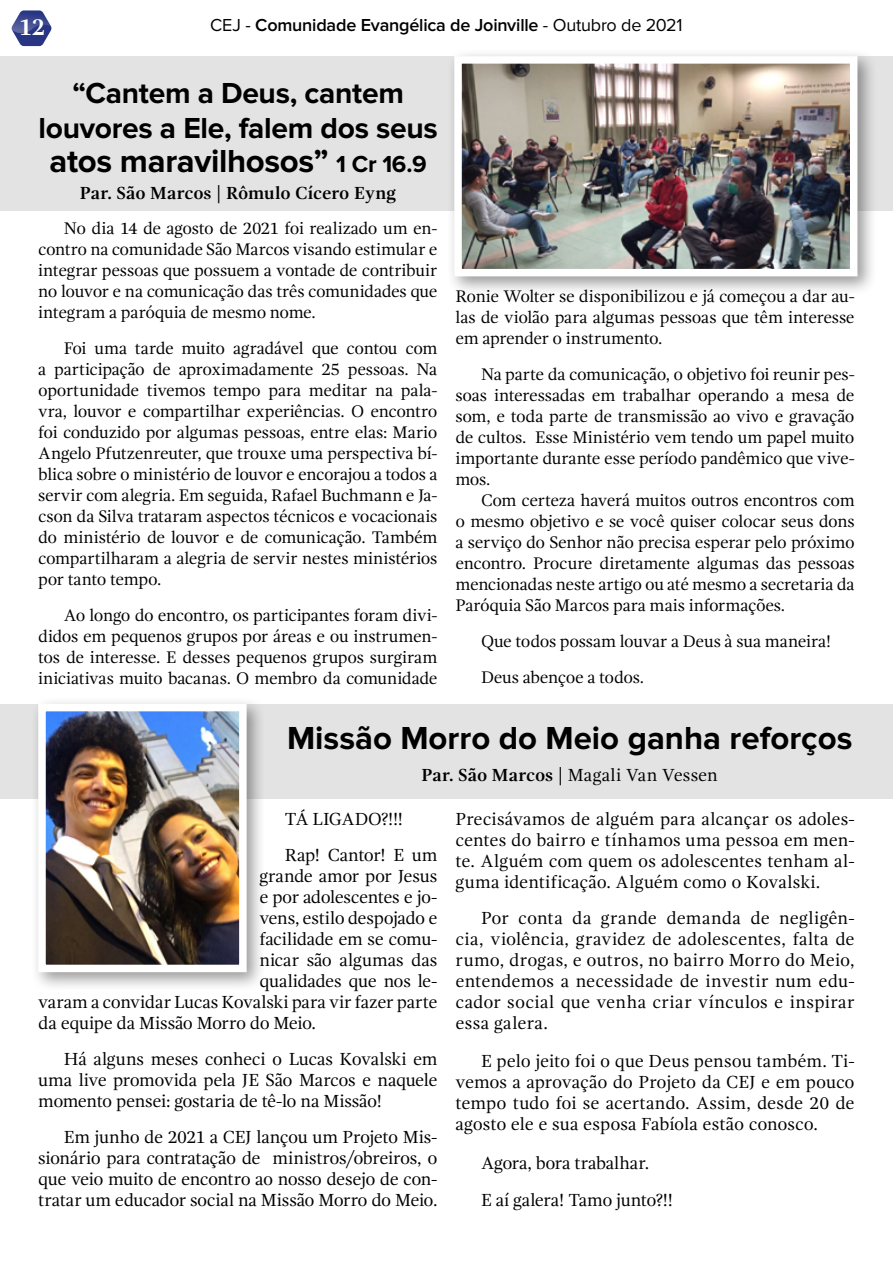
<style>
.page{position:relative;width:893px;height:1263px;background:#fff}
.page>*{position:absolute;margin:0;border:0;box-sizing:border-box;transform-origin:0 0}
.t1{font:700 33px "Proxima Nova";color:#000}
.t2{font:700 30px/34.5px "Proxima Nova";letter-spacing:-.01em;color:#000;text-align:center}
.t3{font:700 24px "Gandhi Serif";color:#fff}
.t4{font:18px/21px "Gandhi Serif";letter-spacing:-.01em;color:#000;text-align:justify}
.t5{font:600 18px "Proxima Nova";letter-spacing:-.01em;color:#000}
.t6{font:700 18px "Gandhi Serif";color:#000}
.t7{font:18px "Gandhi Serif";letter-spacing:.01em;color:#000}
.t8{font:18px "Gandhi Serif";letter-spacing:-.03em;color:#000}
.t9{font:17.25px/21px "Gandhi Serif";letter-spacing:-.02em;color:#000;text-align:justify}
.s1{font-weight:400}
.s2{font-size:24px}
.s3{font-weight:700}
</style>
<div class="page">
<svg style="left:12px;top:10px;width:39px;height:36px"></svg>
<div style="left:0;top:704px;width:893px;height:94px;background:#e3e3e3"></div>
<div style="left:0;top:56px;width:893px;height:154px;background:#e3e3e3"></div>
<div style="left:30px;top:696px;width:237px;height:295px;background:#000;opacity:.4"></div>
<img style="left:47px;top:713px;width:191px;height:250px">
<div style="left:38px;top:704px;width:209px;height:268px;border:8px solid #fff"></div>
<div style="left:446px;top:48px;width:431px;height:249px;background:#000;opacity:.4"></div>
<img style="left:463px;top:65px;width:385px;height:202px">
<div style="left:454px;top:56px;width:403px;height:220px;border:8px solid #fff"></div>
<h3 class="t3" style="left:19px;top:13px;width:28px">12</h3>
<p class="t5" style="left:210px;top:17px;width:474px"><span class="s1">CEJ -</span> Comunidade Evangélica de Joinville <span class="s1">- Outubro de 2021</span></p>
<h2 class="t2" style="left:38px;top:77px;width:401px">“Cantem a Deus, cantem louvores a Ele, falem dos seus</h2>
<h1 class="t1" style="left:49px;top:142px;width:379px">atos maravilhosos” <span class="s2">1 Cr 16.9</span></h1>
<p class="t6" style="left:80px;top:183px;width:318px">Par. São Marcos | Rômulo Cícero Eyng</p>
<p class="t9" style="left:38px;top:217px;width:401px;text-indent:26px">No dia 14 de agosto de 2021 foi realizado um en&shy;contro na comunidade São Marcos visando estimular e integrar pessoas que possuem a vontade de contribuir no louvor e na comunicação das três comunidades que integram a paróquia de mesmo nome.</p>
<p class="t9" style="left:38px;top:337px;width:401px;text-indent:26px">Foi uma tarde muito agradável que contou com a participação de aproximadamente 25 pessoas. Na oportunidade tivemos tempo para meditar na pala&shy;vra, louvor e compartilhar experiências. O encontro foi conduzido por algumas pessoas, entre elas: Mario Angelo Pfutzenreuter, que trouxe uma perspectiva bí&shy;blica sobre o ministério de louvor e encorajou a todos a servir com alegria. Em seguida, Rafael Buchmann e Ja&shy;cson da Silva trataram aspectos técnicos e vocacionais do ministério de louvor e de comunicação. Também compartilharam a alegria de servir nestes ministérios por tanto tempo.</p>
<p class="t9" style="left:38px;top:604px;width:401px;text-indent:26px">Ao longo do encontro, os participantes foram divi&shy;didos em pequenos grupos por áreas e ou instrumen&shy;tos de interesse. E desses pequenos grupos surgiram iniciativas muito bacanas. O membro da comunidade</p>
<p class="t9" style="left:455px;top:286px;width:401px">Ronie Wolter se disponibilizou e já começou a dar au&shy;las de violão para algumas pessoas que têm interesse em aprender o instrumento.</p>
<p class="t9" style="left:455px;top:364px;width:401px;text-indent:26px">Na parte da comunicação, o objetivo foi reunir pes&shy;soas interessadas em trabalhar operando a mesa de som, e toda parte de transmissão ao vivo e gravação de cultos. Esse Ministério vem tendo um papel muito importante durante esse período pandêmico que vive&shy;mos.</p>
<p class="t9" style="left:455px;top:490px;width:401px;text-indent:26px">Com certeza haverá muitos outros encontros com o mesmo objetivo e se você quiser colocar seus dons a serviço do Senhor não precisa esperar pelo próximo encontro. Procure diretamente algumas das pessoas mencionadas neste artigo ou até mesmo a secretaria da Paróquia São Marcos para mais informações.</p>
<p class="t9" style="left:481px;top:623px;width:352px;line-height:36px">Que todos possam louvar a Deus à sua maneira!<br>Deus abençoe a todos.</p>
<h1 class="t1" style="left:287px;top:719px;width:567px">Missão Morro do Meio ganha reforços</h1>
<p class="t7" style="left:422px;top:765px;width:298px"><span class="s3">Par. São Marcos |</span> Magali Van Vessen</p>
<p class="t4" style="left:285px;top:801px;width:154px;line-height:36px">TÁ LIGADO?!!!<br>Rap! Cantor! E um</p>
<p class="t4" style="left:259px;top:865px;width:180px">grande amor por Jesus</p>
<p class="t8" style="left:259px;top:887px;width:180px">e por adolescentes e jo-</p>
<p class="t4" style="left:259px;top:907px;width:180px">vens, estilo despojado e</p>
<p class="t4" style="left:259px;top:928px;width:180px">facilidade em se comu-</p>
<p class="t4" style="left:259px;top:949px;width:180px">nicar são algumas das</p>
<p class="t4" style="left:259px;top:970px;width:180px">qualidades que nos le-</p>
<p class="t4" style="left:38px;top:991px;width:401px">varam a convidar Lucas Kovalski para vir fazer parte</p>
<p class="t4" style="left:38px;top:1012px;width:279px">da equipe da Missão Morro do Meio.</p>
<p class="t4" style="left:38px;top:1048px;width:401px;text-indent:26px">Há alguns meses conheci o Lucas Kovalski em uma live promovida pela JE São Marcos e naquele momento pensei: gostaria de tê-lo na Missão!</p>
<p class="t4" style="left:38px;top:1126px;width:401px;text-indent:26px">Em junho de 2021 a CEJ lançou um Projeto Mis&shy;sionário para contratação de ministros/obreiros, o que veio muito de encontro ao nosso desejo de con&shy;tratar um educador social na Missão Morro do Meio.</p>
<p class="t4" style="left:455px;top:808px;width:401px">Precisávamos de alguém para alcançar os adoles&shy;centes do bairro e tínhamos uma pessoa em men&shy;te. Alguém com quem os adolescentes tenham al&shy;guma identificação. Alguém como o Kovalski.</p>
<p class="t4" style="left:455px;top:907px;width:401px;text-indent:26px">Por conta da grande demanda de negligên&shy;cia, violência, gravidez de adolescentes, falta de rumo, drogas, e outros, no bairro Morro do Meio, entendemos a necessidade de investir num edu&shy;cador social que venha criar vínculos e inspirar essa galera.</p>
<p class="t4" style="left:455px;top:1050px;width:401px;text-indent:26px">E pelo jeito foi o que Deus pensou também. Ti&shy;vemos a aprovação do Projeto da CEJ e em pouco tempo tudo foi se acertando. Assim, desde 20 de agosto ele e sua esposa Fabíola estão conosco.</p>
<p class="t4" style="left:481px;top:1144px;width:194px;line-height:37.5px">Agora, bora trabalhar.<br>E aí galera! Tamo junto?!!</p>
</div>
